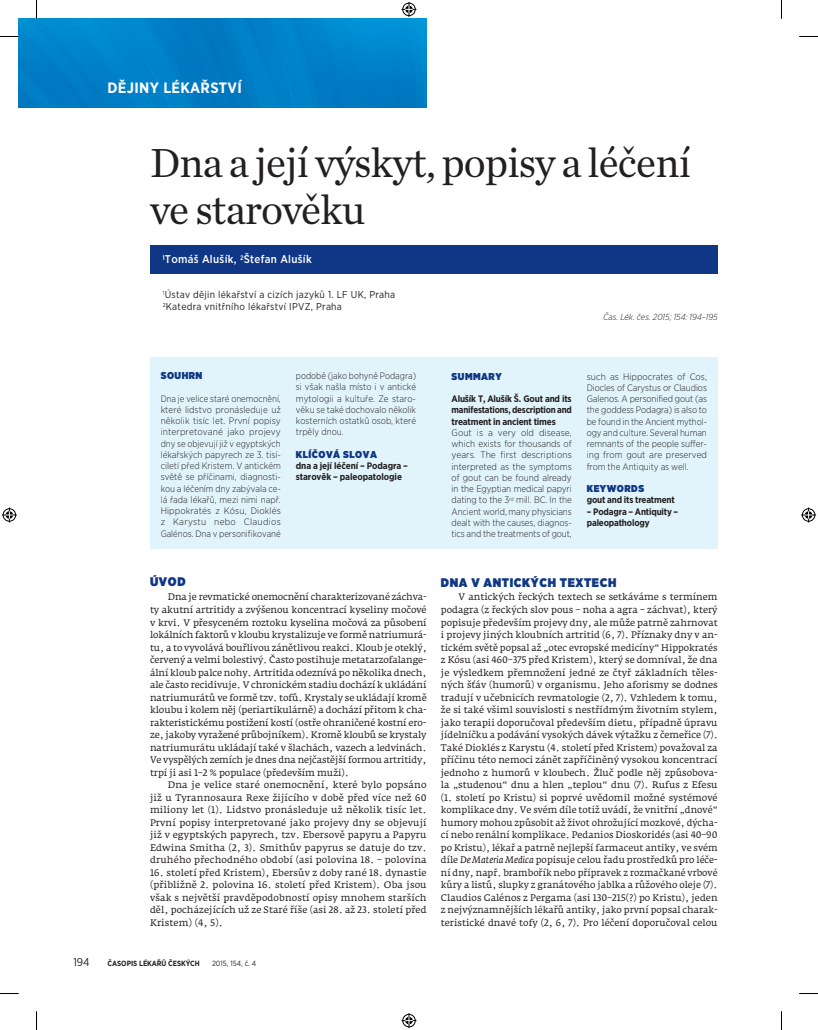
<style>
.page{position:relative;width:818px;height:1030px;background:#fff}
.page>*{position:absolute;margin:0;border:0;box-sizing:border-box;transform-origin:0 0}
.t1{font:42.5px/47.5px "Chronicle Text G1";letter-spacing:-.02em;color:#231f20}
.t2{font:700 15px "Gotham Narrow";letter-spacing:.025em;color:#fff}
.t3{font:900 12.5px "Gotham Narrow";letter-spacing:.05em;color:#103785}
.t4{font:500 11.25px "Gotham Narrow";letter-spacing:.025em;color:#fff}
.t5{font:11.25px "Gotham Narrow";color:#231f20}
.t6{font:10px/12.5px "Gotham Narrow";letter-spacing:.025em;color:#231f20}
.t7{font:900 10px "Gotham Narrow";letter-spacing:.05em;color:#103785}
.t8{font:9.38px/12.5px "Fedra Serif A Pro";letter-spacing:.005em;color:#231f20;text-align:justify}
.t9{font:300 9.38px/11.2px "Gotham Narrow";color:#231f20;text-align:justify}
.t10{font:700 9.38px/11.2px "Gotham Narrow";letter-spacing:-.02em;color:#231f20}
.t11{font:italic 300 8.75px "Gotham Narrow";color:#231f20}
.t12{font:700 7.5px "Gotham Narrow";color:#231f20}
.t13{font:7.5px "Gotham Narrow";color:#231f20}
.s1{font-style:italic}
</style>
<div class="page">
<img style="left:19px;top:19px;width:407px;height:88px">
<div style="left:150px;top:246px;width:567px;height:28px;background:#103785"></div>
<div style="left:150px;top:357px;width:567px;height:191px;background:#e1f4fc"></div>
<svg style="left:0;top:36px;width:19px;height:1px"></svg>
<svg style="left:799px;top:36px;width:18px;height:1px"></svg>
<svg style="left:0;top:993px;width:19px;height:1px"></svg>
<svg style="left:799px;top:993px;width:18px;height:1px"></svg>
<svg style="left:36px;top:0;width:1px;height:19px"></svg>
<svg style="left:36px;top:1011px;width:1px;height:19px"></svg>
<svg style="left:401px;top:2px;width:15px;height:15px"></svg>
<svg style="left:401px;top:1013px;width:15px;height:15px"></svg>
<svg style="left:2px;top:507px;width:15px;height:15px"></svg>
<svg style="left:801px;top:507px;width:14px;height:15px"></svg>
<h2 class="t2" style="left:107px;top:78px;width:136px">DĚJINY LÉKAŘSTVÍ</h2>
<h1 class="t1" style="left:150px;top:136px;width:542px">Dna a její výskyt, popisy a léčení ve starověku</h1>
<p class="t4" style="left:162px;top:252px;width:151px"><sup>1</sup>Tomáš Alušík, <sup>2</sup>Štefan Alušík</p>
<p class="t6" style="left:163px;top:288px;width:234px"><sup>1</sup>Ústav dějin lékařství a cizích jazyků 1. LF UK, Praha<br><sup>2</sup>Katedra vnitřního lékařství IPVZ, Praha</p>
<p class="t11" style="left:602px;top:311px;width:116px">Čas. Lék. čes. 2015; 154: 194–195</p>
<p class="t7" style="left:160px;top:369px;width:43px">SOUHRN</p>
<p class="t9" style="left:160px;top:392px;width:122px">Dna je velice staré onemocnění, které lidstvo pronásleduje už několik tisíc let. První popisy interpretované jako projevy dny se objevují již v egyptských lékařských papyrech ze 3. tisí&shy;ciletí před Kristem. V antickém světě se příčinami, diagnosti&shy;kou a léčením dny zabývala ce&shy;lá řada lékařů, mezi nimi např.<br>Hippokratés z Kósu, Dioklés z Karystu nebo Claudios Galénos. Dna v personifikované</p>
<p class="t9" style="left:296px;top:370px;width:122px">podobě (jako bohyně Podagra) si však našla místo i v antické mytologii a kultuře. Ze staro&shy;věku se také dochovalo několik kosterních ostatků osob, které trpěly dnou.</p>
<p class="t7" style="left:296px;top:447px;width:82px">KLÍČOVÁ SLOVA</p>
<p class="t10" style="left:296px;top:460px;width:114px">dna a její léčení – Podagra – starověk – paleopatologie</p>
<p class="t7" style="left:451px;top:369px;width:52px">SUMMARY</p>
<p class="t10" style="left:451px;top:393px;width:122px;text-align:justify">Alušík T, Alušík Š. Gout and its manifestations, description and treatment in ancient times</p>
<p class="t9" style="left:451px;top:427px;width:122px">Gout is a very old disease, which exists for thousands of years. The first descriptions interpreted as the symptoms of gout can be found already in the Egyptian medical papyri dating to the 3<sup>rd</sup> mill. BC. In the Ancient world, many physicians dealt with the causes, diagnos&shy;tics and the treatments of gout,</p>
<p class="t9" style="left:586px;top:370px;width:122px">such as Hippocrates of Cos, Diocles of Carystus or Claudios Galenos. A personified gout (as the goddess Podagra) is also to be found in the Ancient mythol&shy;ogy and culture. Several human remnants of the people suffer&shy;ing from gout are preserved from the Antiquity as well.</p>
<p class="t7" style="left:586px;top:482px;width:59px">KEYWORDS</p>
<p class="t10" style="left:586px;top:494px;width:89px">gout and its treatment</p>
<p class="t10" style="left:586px;top:505px;width:93px">– Podagra – Antiquity – paleopathology</p>
<h3 class="t3" style="left:150px;top:573px;width:37px">ÚVOD</h3>
<p class="t8" style="left:150px;top:591px;width:278px;text-indent:18px">Dna je revmatické onemocnění charakterizované záchva&shy;ty akutní artritidy a zvýšenou koncentrací kyseliny močové v krvi. V přesyceném roztoku kyselina močová za působení lokálních faktorů v kloubu krystalizuje ve formě natriumurá&shy;tu, a to vyvolává bouřlivou zánětlivou reakci. Kloub je oteklý, červený a velmi bolestivý. Často postihuje metatarzofalange&shy;ální kloub palce nohy. Artritida odeznívá po několika dnech, ale často recidivuje. V chronickém stadiu dochází k ukládání natriumurátů ve formě tzv. tofů. Krystaly se ukládají kromě kloubu i kolem něj (periartikulárně) a dochází přitom k cha&shy;rakteristickému postižení kostí (ostře ohraničené kostní ero&shy;ze, jakoby vyražené průbojníkem). Kromě kloubů se krystaly natriumurátu ukládají také v šlachách, vazech a ledvinách.<br>Ve vyspělých zemích je dnes dna nejčastější formou artritidy, trpí ji asi 1–2 % populace (především muži).</p>
<p class="t8" style="left:150px;top:778px;width:278px;text-indent:18px">Dna je velice staré onemocnění, které bylo popsáno již u Tyrannosaura Rexe žijícího v době před více než 60 miliony let (1). Lidstvo pronásleduje už několik tisíc let.<br>První popisy interpretované jako projevy dny se objevují již v egyptských papyrech, tzv. Ebersově papyru a Papyru Edwina Smitha (2, 3). Smithův papyrus se datuje do tzv. druhého přechodného období (asi polovina 18. – polovina</p>
<p class="t8" style="left:150px;top:866px;width:278px">16. století před Kristem), Ebersův z doby rané 18. dynastie (přibližně 2. polovina 16. století před Kristem). Oba jsou však s největší pravděpodobností opisy mnohem starších děl, pocházejících už ze Staré říše (asi 28. až 23. století před Kristem) (4, 5).</p>
<p class="t5" style="left:73px;top:954px;width:18px">194</p>
<p class="t12" style="left:107px;top:958px;width:94px">ČASOPIS LÉKAŘŮ ČESKÝCH</p>
<p class="t13" style="left:212px;top:958px;width:46px">2015, 154, č. 4</p>
<h3 class="t3" style="left:440px;top:574px;width:177px">DNA V ANTICKÝCH TEXTECH</h3>
<p class="t8" style="left:440px;top:591px;width:278px;text-indent:18px">V antických řeckých textech se setkáváme s termínem podagra (z řeckých slov pous – noha a agra – záchvat), který popisuje především projevy dny, ale může patrně zahrnovat i projevy jiných kloubních artritid (6, 7). Příznaky dny v an&shy;tickém světě popsal až „otec evropské medicíny“ Hippokratés z Kósu (asi 460–375 před Kristem), který se domníval, že dna je výsledkem přemnožení jedné ze čtyř základních těles&shy;ných šťáv (humorů) v organismu. Jeho aforismy se dodnes tradují v učebnicích revmatologie (2, 7). Vzhledem k tomu, že si také všiml souvislosti s nestřídmým životním stylem, jako terapii doporučoval především dietu, případně úpravu jídelníčku a podávání vysokých dávek výtažku z čemeřice (7).<br>Také Dioklés z Karystu (4. století před Kristem) považoval za příčinu této nemoci zánět zapříčiněný vysokou koncentrací jednoho z humorů v kloubech. Žluč podle něj způsobova&shy;la „studenou“ dnu a hlen „teplou“ dnu (7). Rufus z Efesu (1. století po Kristu) si poprvé uvědomil možné systémové komplikace dny. Ve svém díle totiž uvádí, že vnitřní „dnové“ humory mohou způsobit až život ohrožující mozkové, dýcha&shy;cí nebo renální komplikace. Pedanios Dioskoridés (asi 40–90 po Kristu), lékař a patrně nejlepší farmaceut antiky, ve svém díle <span class="s1">De Materia Medica</span> popisuje celou řadu prostředků pro léče&shy;ní dny, např. brambořík nebo přípravek z rozmačkané vrbové kůry a listů, slupky z granátového jablka a růžového oleje (7).<br>Claudios Galénos z Pergama (asi 130–215(?) po Kristu), jeden z nejvýznamnějších lékařů antiky, jako první popsal charak&shy;teristické dnavé tofy (2, 6, 7). Pro léčení doporučoval celou</p>
</div>
